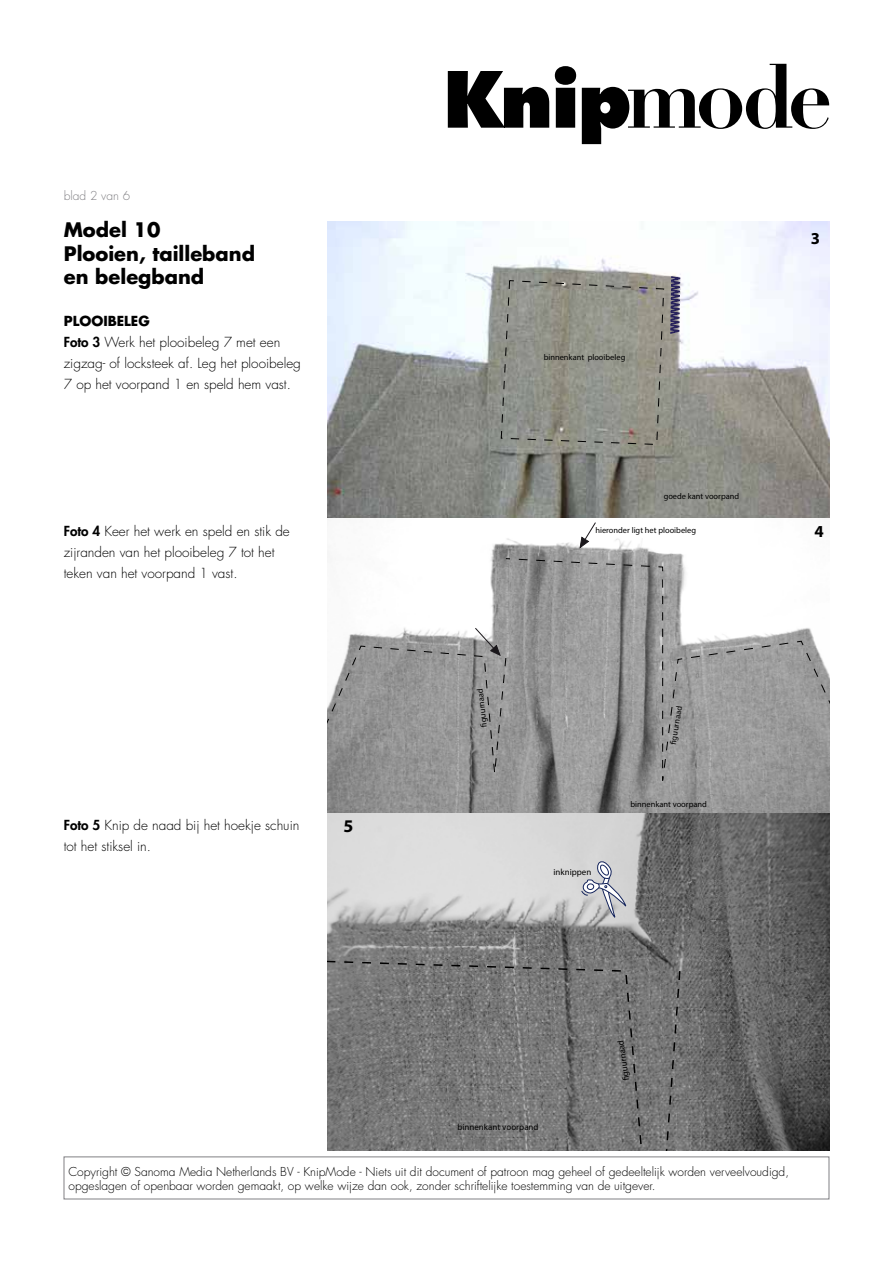
<style>
.page{position:relative;width:893px;height:1263px;background:#fff}
.page>*{position:absolute;margin:0;border:0;box-sizing:border-box;transform-origin:0 0}
.t1{font:700 19.5px/23.4px "Futura Std";color:#000}
.t2{font:700 17.85px "Myriad Pro";color:#000}
.t3{font:700 16.8px "Myriad Pro";color:#000}
.t4{font:300 13.5px/21px "Futura Std";color:#000}
.t5{font:300 12px/14.4px "Futura Std";color:#000}
.t6{font:300 12px "Futura Std";color:#818084}
.t7{font:9px "Myriad Pro";color:#000}
.t8{font:8.4px "Myriad Pro";color:#000}
.s1{font-weight:700}
.s2{font-weight:800}
</style>
<div class="page">
<img style="left:327px;top:221px;width:502px;height:929px">
<svg style="left:670px;top:276px;width:11px;height:57px"></svg>
<svg style="left:500px;top:280px;width:164px;height:165px;background:#919188"></svg>
<svg style="left:518px;top:559px;width:145px;height:13px;background:#8e8e8e"></svg>
<svg style="left:690px;top:640px;width:139px;height:65px;background:#a0a0a0"></svg>
<svg style="left:579px;top:522px;width:17px;height:26px"></svg>
<svg style="left:581px;top:860px;width:45px;height:57px;background:#c1c3c9"></svg>
<svg style="left:664px;top:969px;width:17px;height:181px;background:#717171"></svg>
<svg style="left:327px;top:960px;width:317px;height:190px;background:#777"></svg>
<svg style="left:448px;top:64px;width:381px;height:80px"></svg>
<svg style="left:327px;top:627px;width:180px;height:154px;background:#9c9c9c"></svg>
<svg style="left:662px;top:579px;width:21px;height:213px;background:#9a9a9a"></svg>
<svg style="left:622px;top:1076px;width:7px;height:5px"></svg>
<p class="t6" style="left:64px;top:188px;width:68px">blad 2 van 6</p>
<h1 class="t1" style="left:64px;top:218px;width:193px">Model 10<br>Plooien, tailleband en belegband</h1>
<p class="t4" style="left:64px;top:311px;width:239px"><span class="s1">Plooibeleg<br></span><span class="s2">Foto 3</span> Werk het plooibeleg 7 met een zigzag- of locksteek af. Leg het plooibeleg<br>7 op het voorpand 1 en speld hem vast.</p>
<p class="t4" style="left:64px;top:521px;width:228px"><span class="s2">Foto 4</span> Keer het werk en speld en stik de zijranden van het plooibeleg 7 tot het teken van het voorpand 1 vast.</p>
<p class="t4" style="left:64px;top:815px;width:237px"><span class="s2">Foto 5</span> Knip de naad bij het hoekje schuin tot het stiksel in.</p>
<h2 class="t2" style="left:344px;top:814px;width:11px">5</h2>
<p class="t8" style="left:544px;top:352px;width:83px">binnenkant plooibeleg</p>
<p class="t8" style="left:664px;top:491px;width:77px">goede kant voorpand</p>
<p class="t3" style="left:811px;top:227px;width:11px">3</p>
<p class="t8" style="left:478px;top:723px;width:36px;rotate:-96deg">guurnaad</p>
<p class="t8" style="left:595px;top:525px;width:102px">hieronder ligt het plooibeleg</p>
<p class="t3" style="left:814px;top:521px;width:11px">4</p>
<p class="t8" style="left:669px;top:739px;width:36px;rotate:-81deg">guurnaad</p>
<p class="t7" style="left:553px;top:866px;width:40px">inknippen</p>
<p class="t8" style="left:630px;top:799px;width:78px">binnenkant voorpand</p>
<p class="t7" style="left:457px;top:1121px;width:83px">binnenkant voorpand</p>
<p class="t7" style="left:620px;top:1077px;width:38px;rotate:-98deg">guurnaad</p>
<p class="t5" style="left:68px;top:1164px;width:722px">Copyright © Sanoma Media Netherlands BV - KnipMode - Niets uit dit document of patroon mag geheel of gedeeltelijk worden verveelvoudigd, opgeslagen of openbaar worden gemaakt, op welke wijze dan ook, zonder schriftelijke toestemming van de uitgever.</p>
</div>
